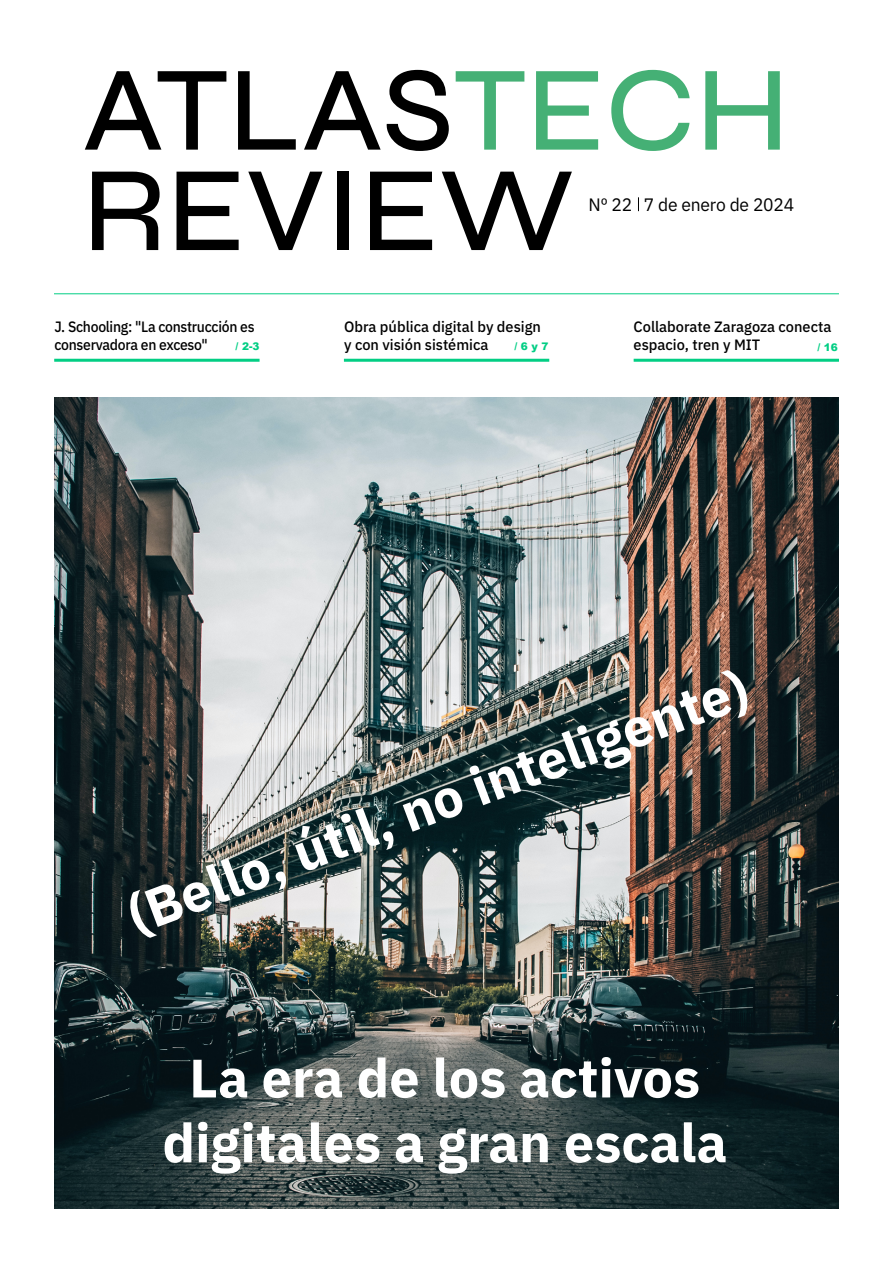
<style>
.page{position:relative;width:893px;height:1263px;background:#fff}
.page>*{position:absolute;margin:0;border:0;box-sizing:border-box;transform-origin:0 0}
.t1{font:500 120.9px/100.4px "Syne";color:#000}
.t2{font:700 54px/64.8px "IBM Plex Sans";color:#fff;text-align:center}
.t3{font:300 18.45px "IBM Plex Sans";color:#000}
.t4{font:18px "IBM Plex Sans";letter-spacing:-.01em;color:#000}
.t5{font:500 15px/18px "IBM Plex Sans";color:#000}
.t6{font:500 15px/18px "IBM Plex Sans";letter-spacing:-.02em;color:#000;scale:.93 1}
.t7{font:900 10.5px "Arial";color:#02ce84}
.s1{color:#45b075}
</style>
<div class="page">
<div style="left:54px;top:359px;width:206px;height:3px;background:#02ce84;border:2px solid #02ce84"></div>
<hr style="left:54px;top:293px;width:785px;height:1px;background:#02ce84">
<div style="left:344px;top:359px;width:205px;height:3px;background:#02ce84;border:2px solid #02ce84"></div>
<div style="left:634px;top:359px;width:205px;height:3px;background:#02ce84;border:2px solid #02ce84"></div>
<img style="left:54px;top:397px;width:785px;height:812px">
<svg style="left:638px;top:197px;width:1px;height:15px"></svg>
<h1 class="t1" style="left:82px;top:57px;width:708px">ATLAS<span class="s1">TECH<br></span>REVIEW</h1>
<p class="t4" style="left:588px;top:191px;width:207px">Nº 22 7 de enero de 2024</p>
<p class="t4" style="left:612px;top:192px;width:193px">16 28 de mayo de 2023</p>
<p class="t3" style="left:589px;top:192px;width:217px">Nº13 | 26 de febrero 2023</p>
<p class="t6" style="left:54px;top:316px;width:217px">J. Schooling: "La construcción es conservadora en exceso"</p>
<p class="t7" style="left:236px;top:338px;width:25px">/ 2-3</p>
<p class="t5" style="left:344px;top:316px;width:198px">Obra pública digital by design y con visión sistémica</p>
<p class="t7" style="left:515px;top:338px;width:35px">/ 6 y 7</p>
<p class="t5" style="left:634px;top:317px;width:199px">Collaborate Zaragoza conecta espacio, tren y MIT</p>
<p class="t7" style="left:817px;top:339px;width:22px">/ 16</p>
<h2 class="t2" style="left:118px;top:885px;width:659px;rotate:-21deg">(Bello, útil, no inteligente)</h2>
<h2 class="t2" style="left:162px;top:1041px;width:566px">La era de los activos digitales a gran escala</h2>
</div>
